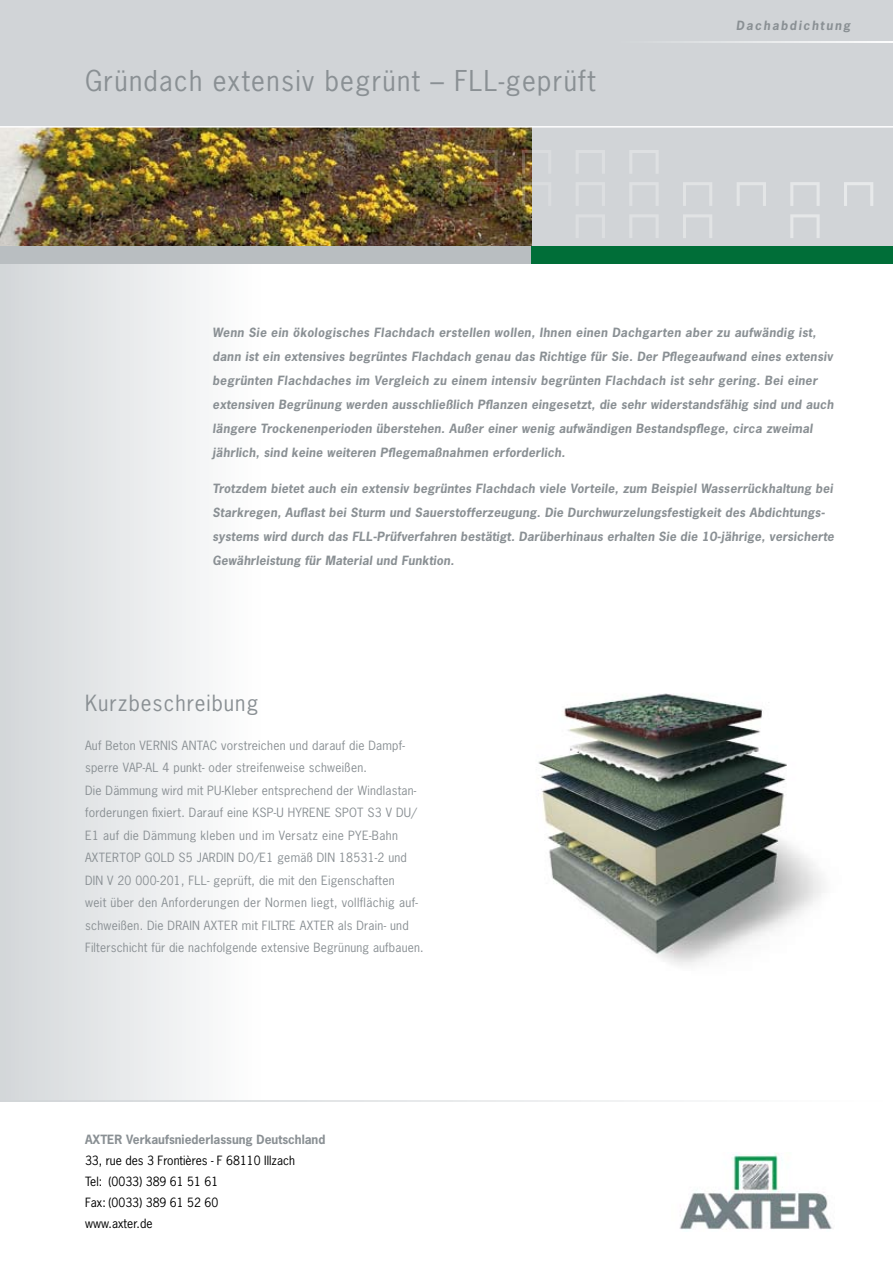
<style>
.page{position:relative;width:893px;height:1263px;background:#fff}
.page>*{position:absolute;margin:0;border:0;box-sizing:border-box;transform-origin:0 0}
.t1{font:27px "News Gothic";letter-spacing:.05em;color:#8a9094}
.t2{font:21px "News Gothic";letter-spacing:.05em;color:#8a9094}
.t3{font:italic 700 12px/24px "News Gothic";letter-spacing:.02em;color:#8a9094}
.t4{font:12px/22.5px "News Gothic";letter-spacing:.02em;color:#8a9094}
.t5{font:12px/21px "News Gothic";color:#000}
.t6{font:700 12px "News Gothic";color:#8a9094}
.t7{font:italic 700 12px "News Gothic";letter-spacing:.15em;color:#8a9094}
</style>
<div class="page">
<div style="left:0;top:0;width:893px;height:247px;background:#d1d4d7"></div>
<img style="left:0;top:128px;width:531px;height:119px">
<div style="left:0;top:255px;width:264px;height:846px;background:linear-gradient(to right,#d3d7d9,#fff)"></div>
<img style="left:679px;top:1153px;width:154px;height:77px">
<img style="left:538px;top:693px;width:286px;height:273px">
<svg style="left:0;top:1100px;width:684px;height:1px"></svg>
<svg style="left:684px;top:41px;width:209px;height:2px"></svg>
<div style="left:0;top:247px;width:531px;height:17px;background:#b9bec1"></div>
<div style="left:531px;top:247px;width:362px;height:17px;background:#006e38"></div>
<svg style="left:630px;top:150px;width:28px;height:23px"></svg>
<svg style="left:576px;top:150px;width:29px;height:23px"></svg>
<svg style="left:522px;top:150px;width:10px;height:24px"></svg>
<svg style="left:468px;top:150px;width:30px;height:24px"></svg>
<svg style="left:415px;top:150px;width:29px;height:24px"></svg>
<svg style="left:844px;top:182px;width:29px;height:24px"></svg>
<svg style="left:790px;top:182px;width:30px;height:24px"></svg>
<svg style="left:737px;top:182px;width:29px;height:24px"></svg>
<svg style="left:683px;top:182px;width:29px;height:24px"></svg>
<svg style="left:630px;top:182px;width:28px;height:24px"></svg>
<svg style="left:576px;top:183px;width:29px;height:22px"></svg>
<svg style="left:522px;top:182px;width:10px;height:24px"></svg>
<svg style="left:468px;top:182px;width:30px;height:24px"></svg>
<svg style="left:415px;top:182px;width:29px;height:24px"></svg>
<svg style="left:790px;top:214px;width:30px;height:24px"></svg>
<svg style="left:683px;top:215px;width:29px;height:23px"></svg>
<svg style="left:630px;top:215px;width:28px;height:23px"></svg>
<svg style="left:576px;top:215px;width:29px;height:23px"></svg>
<hr style="left:0;top:126px;width:893px;height:2px;background:#fff">
<h1 class="t1" style="left:85px;top:64px;width:512px">Gründach extensiv begrünt – FLL-geprüft</h1>
<p class="t7" style="left:736px;top:17px;width:116px">Dachabdichtung</p>
<p class="t3" style="left:213px;top:320px;width:622px">Wenn Sie ein ökologisches Flachdach erstellen wollen, Ihnen einen Dachgarten aber zu aufwändig ist, dann ist ein extensives begrüntes Flachdach genau das Richtige für Sie. Der Pflegeaufwand eines extensiv begrünten Flachdaches im Vergleich zu einem intensiv begrünten Flachdach ist sehr gering. Bei einer extensiven Begrünung werden ausschließlich Pflanzen eingesetzt, die sehr widerstandsfähig sind und auch längere Trockenenperioden überstehen. Außer einer wenig aufwändigen Bestandspflege, circa zweimal jährlich, sind keine weiteren Pflegemaßnahmen erforderlich.</p>
<p class="t3" style="left:213px;top:476px;width:623px">Trotzdem bietet auch ein extensiv begrüntes Flachdach viele Vorteile, zum Beispiel Wasserrückhaltung bei Starkregen, Auflast bei Sturm und Sauerstofferzeugung. Die Durchwurzelungsfestigkeit des Abdichtungs&shy;systems wird durch das FLL-Prüfverfahren bestätigt. Darüberhinaus erhalten Sie die 10-jährige, versicherte Gewährleistung für Material und Funktion.</p>
<h2 class="t2" style="left:85px;top:689px;width:175px">Kurzbeschreibung</h2>
<p class="t4" style="left:85px;top:734px;width:340px">Auf Beton VERNIS ANTAC vorstreichen und darauf die Dampf&shy;sperre VAP-AL 4 punkt- oder streifenweise schweißen.<br>Die Dämmung wird mit PU-Kleber entsprechend der Windlastan&shy;forderungen fixiert. Darauf eine KSP-U HYRENE SPOT S3 V DU/ E1 auf die Dämmung kleben und im Versatz eine PYE-Bahn AXTERTOP GOLD S5 JARDIN DO/E1 gemäß DIN 18531-2 und DIN V 20 000-201, FLL- geprüft, die mit den Eigenschaften<br>weit über den Anforderungen der Normen liegt, vollflächig auf&shy;schweißen. Die DRAIN AXTER mit FILTRE AXTER als Drain- und Filterschicht für die nachfolgende extensive Begrünung aufbauen.</p>
<p class="t6" style="left:85px;top:1132px;width:242px">AXTER Verkaufsniederlassung Deutschland</p>
<p class="t5" style="left:85px;top:1150px;width:212px">33, rue des 3 Frontières - F 68110 Illzach<br>Tel: (0033) 389 61 51 61<br>Fax: (0033) 389 61 52 60<br>www.axter.de</p>
</div>
